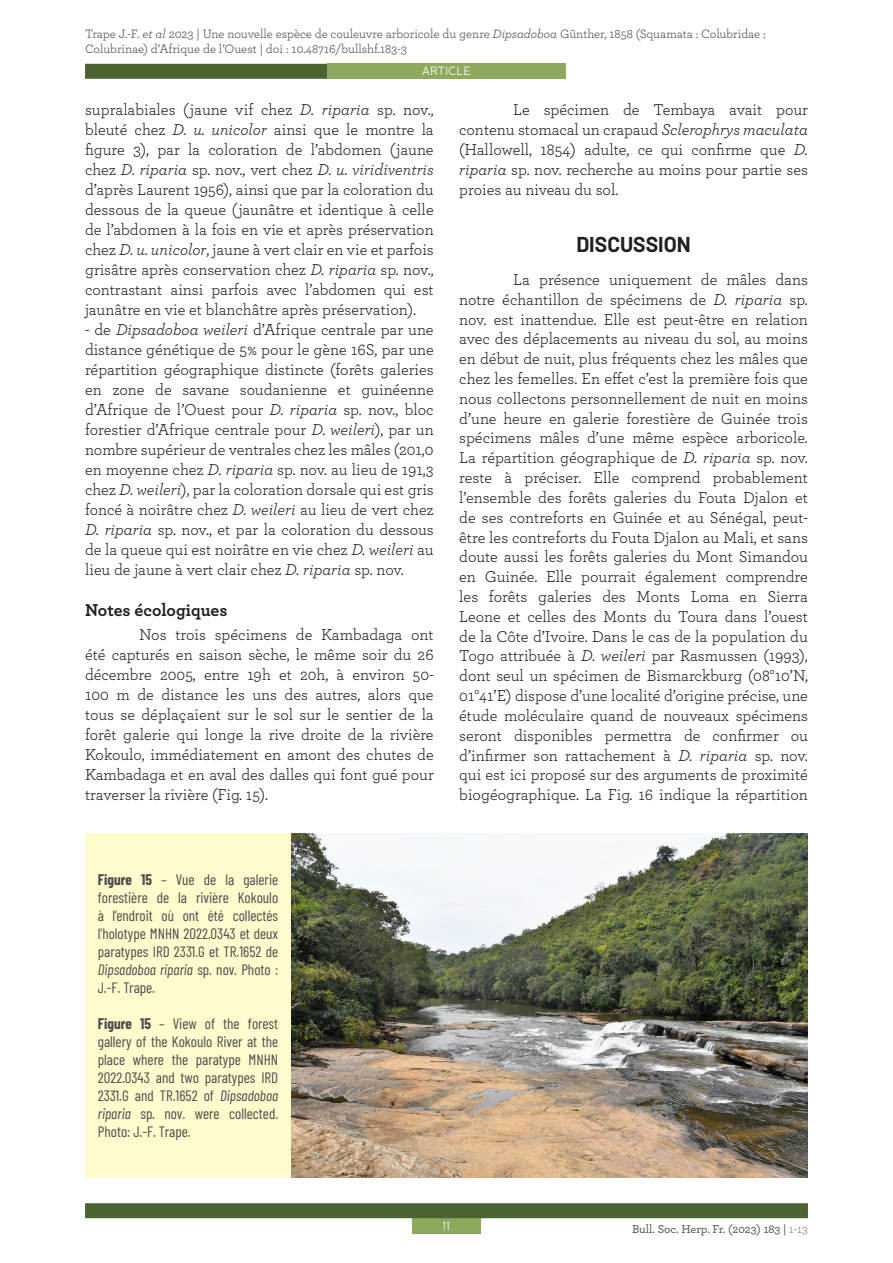
<style>
.page{position:relative;width:893px;height:1263px;background:#fff}
.page>*{position:absolute;margin:0;border:0;box-sizing:border-box;transform-origin:0 0}
.t1{font:700 21px "Barlow";color:#231f20}
.t2{font:700 18px "Archer";color:#231f20}
.t3{font:16.5px/20px "Archer";color:#231f20;text-align:justify}
.t4{font:15px/18px "Barlow Condensed";color:#4b4c4d;text-align:justify}
.t5{font:12.75px/15px "Archer";letter-spacing:-.005em;color:#4b4c4d}
.t6{font:500 12px "Archer";color:#4b4c4d}
.t7{font:12px "Banda";letter-spacing:-.01em;color:#fff}
.s1{font-style:italic}
.s2{font-weight:700}
.s3{color:#939598}
</style>
<div class="page">
<div style="left:412px;top:1218px;width:68px;height:15px;background:#8da95e"></div>
<div style="left:85px;top:1203px;width:723px;height:15px;background:#4a6331"></div>
<div style="left:85px;top:64px;width:457px;height:15px;background:#4a6331"></div>
<div style="left:327px;top:64px;width:239px;height:15px;background:#8da95e"></div>
<img style="left:291px;top:833px;width:517px;height:345px">
<div style="left:85px;top:833px;width:206px;height:345px;background:#fffbcc"></div>
<p class="t5" style="left:85px;top:26px;width:682px">Trape J.-F. <span class="s1">et al</span> 2023 | Une nouvelle espèce de couleuvre arboricole du genre <span class="s1">Dipsadoboa</span> Günther, 1858 (Squamata : Colubridae :<br>Colubrinae) d’Afrique de l’Ouest | doi : 10.48716/bullshf.183-3</p>
<p class="t7" style="left:422px;top:64px;width:51px">ARTICLE</p>
<p class="t3" style="left:85px;top:99px;width:350px">supralabiales (jaune vif chez <span class="s1">D. riparia</span> sp. nov., bleuté chez <span class="s1">D. u. unicolor</span> ainsi que le montre la figure 3), par la coloration de l’abdomen (jaune chez <span class="s1">D. riparia</span> sp. nov., vert chez <span class="s1">D. u. viridiventris </span>d’après Laurent 1956), ainsi que par la coloration du dessous de la queue (jaunâtre et identique à celle de l’abdomen à la fois en vie et après préservation chez <span class="s1">D. u. unicolor</span>, jaune à vert clair en vie et parfois grisâtre après conservation chez <span class="s1">D. riparia</span> sp. nov., contrastant ainsi parfois avec l’abdomen qui est jaunâtre en vie et blanchâtre après préservation).</p>
<p class="t3" style="left:85px;top:319px;width:350px">- de <span class="s1">Dipsadoboa weileri</span> d’Afrique centrale par une distance génétique de 5% pour le gène 16S, par une répartition géographique distincte (forêts galeries en zone de savane soudanienne et guinéenne d’Afrique de l’Ouest pour <span class="s1">D. riparia</span> sp. nov., bloc forestier d’Afrique centrale pour <span class="s1">D. weileri</span>), par un nombre supérieur de ventrales chez les mâles (201,0 en moyenne chez <span class="s1">D. riparia</span> sp. nov. au lieu de 191,3 chez <span class="s1">D. weileri</span>), par la coloration dorsale qui est gris foncé à noirâtre chez <span class="s1">D. weileri</span> au lieu de vert chez <span class="s1">D. riparia</span> sp. nov., et par la coloration du dessous de la queue qui est noirâtre en vie chez <span class="s1">D. weileri</span> au lieu de jaune à vert clair chez <span class="s1">D. riparia</span> sp. nov.</p>
<p class="t2" style="left:85px;top:596px;width:144px">Notes écologiques</p>
<p class="t3" style="left:85px;top:624px;width:350px;text-indent:54px">Nos trois spécimens de Kambadaga ont été capturés en saison sèche, le même soir du 26 décembre 2005, entre 19h et 20h, à environ 50- 100 m de distance les uns des autres, alors que tous se déplaçaient sur le sol sur le sentier de la forêt galerie qui longe la rive droite de la rivière Kokoulo, immédiatement en amont des chutes de Kambadaga et en aval des dalles qui font gué pour traverser la rivière (Fig. 15).</p>
<p class="t3" style="left:459px;top:99px;width:350px;text-indent:54px">Le spécimen de Tembaya avait pour contenu stomacal un crapaud <span class="s1">Sclerophrys maculata </span>(Hallowell, 1854) adulte, ce qui confirme que <span class="s1">D. riparia</span> sp. nov. recherche au moins pour partie ses proies au niveau du sol.</p>
<p class="t1" style="left:576px;top:229px;width:116px">DISCUSSION</p>
<p class="t3" style="left:459px;top:269px;width:350px;text-indent:54px">La présence uniquement de mâles dans notre échantillon de spécimens de <span class="s1">D. riparia</span> sp. nov. est inattendue. Elle est peut-être en relation avec des déplacements au niveau du sol, au moins en début de nuit, plus fréquents chez les mâles que chez les femelles. En effet c’est la première fois que nous collectons personnellement de nuit en moins d’une heure en galerie forestière de Guinée trois spécimens mâles d’une même espèce arboricole.<br>La répartition géographique de <span class="s1">D. riparia</span> sp. nov. reste à préciser. Elle comprend probablement l’ensemble des forêts galeries du Fouta Djalon et de ses contreforts en Guinée et au Sénégal, peut&shy;être les contreforts du Fouta Djalon au Mali, et sans doute aussi les forêts galeries du Mont Simandou en Guinée. Elle pourrait également comprendre les forêts galeries des Monts Loma en Sierra Leone et celles des Monts du Toura dans l’ouest de la Côte d’Ivoire. Dans le cas de la population du Togo attribuée à <span class="s1">D. weileri</span> par Rasmussen (1993), dont seul un spécimen de Bismarckburg (08°10’N, 01°41’E) dispose d’une localité d’origine précise, une étude moléculaire quand de nouveaux spécimens seront disponibles permettra de confirmer ou d’infirmer son rattachement à <span class="s1">D. riparia</span> sp. nov. qui est ici proposé sur des arguments de proximité biogéographique. La Fig. 16 indique la répartition</p>
<p class="t4" style="left:98px;top:869px;width:182px"><span class="s2">Figure 15</span> – Vue de la galerie forestière de la rivière Kokoulo à l’endroit où ont été collectés l’holotype MNHN 2022.0343 et deux paratypes IRD 2331.G et TR.1652 de <span class="s1">Dipsadoboa riparia</span> sp. nov. Photo :<br>J.-F. Trape.</p>
<p class="t4" style="left:98px;top:1013px;width:182px"><span class="s2">Figure 15</span> – View of the forest gallery of the Kokoulo River at the place where the paratype MNHN 2022.0343 and two paratypes IRD 2331.G and TR.1652 of <span class="s1">Dipsadoboa riparia</span> sp. nov. were collected.<br>Photo: J.-F. Trape.</p>
<p class="t7" style="left:443px;top:1218px;width:9px">11</p>
<p class="t6" style="left:632px;top:1220px;width:177px">Bull. Soc. Herp. Fr. (2023) 183 | <span class="s3">1-13</span></p>
</div>
